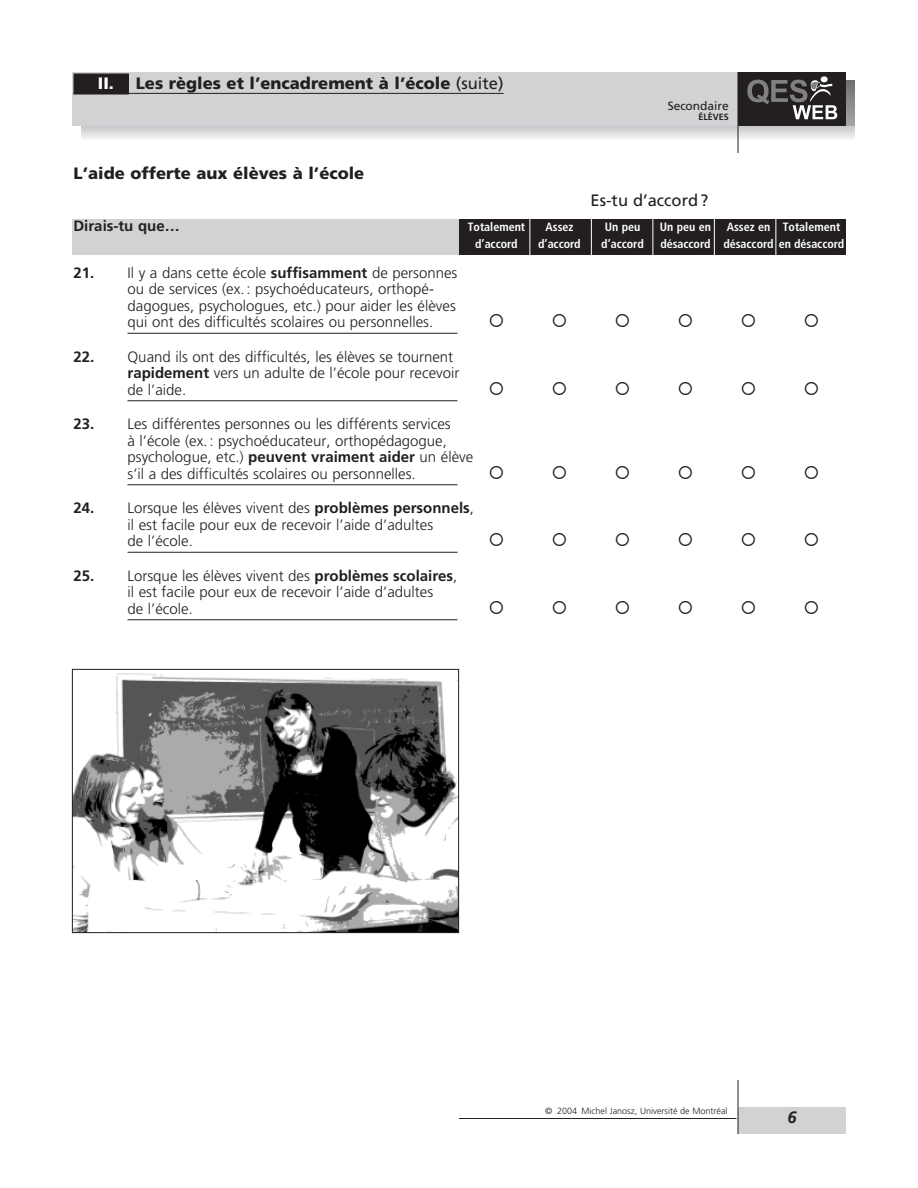
<style>
.page{position:relative;width:918px;height:1188px;background:#fff}
.page>*{position:absolute;margin:0;border:0;box-sizing:border-box;transform-origin:0 0}
.t1{font:900 16.5px "Frutiger";color:#231f20}
.t2{font:16.5px "Frutiger";color:#231f20}
.t3{font:italic 700 16.5px "Frutiger";color:#231f20}
.t4{font:300 15px/16.5px "Frutiger";color:#231f20}
.t5{font:700 15px "Frutiger";color:#231f20}
.t6{font:700 condensed 12px "Frutiger";letter-spacing:-.005em;color:#fff}
.t7{font:12px "Frutiger";color:#231f20}
.t8{font:300 9px "Frutiger";color:#231f20}
.t9{font:700 9px "Frutiger";color:#231f20}
.s1{color:#fff}
.s2{font-weight:400}
.s3{font-weight:700}
</style>
<div class="page">
<div style="left:72px;top:219px;width:774px;height:36px;background:#d1d2d4"></div>
<div style="left:459px;top:219px;width:387px;height:36px;background:#231f20"></div>
<div style="left:738px;top:1107px;width:108px;height:27px;background:#d1d2d4"></div>
<hr style="left:738px;top:1080px;width:1px;height:54px;background:#231f20">
<hr style="left:459px;top:1118px;width:277px;height:1px;background:#231f20">
<svg style="left:846px;top:80px;width:9px;height:46px"></svg>
<div style="left:72px;top:72px;width:774px;height:54px;background:#d1d2d4"></div>
<hr style="left:81px;top:126px;width:774px;height:2px;background:#b4b5b8">
<hr style="left:81px;top:127px;width:774px;height:2px;background:#babbbe">
<hr style="left:81px;top:128px;width:774px;height:2px;background:#bebfc2">
<hr style="left:81px;top:129px;width:774px;height:2px;background:#c3c4c7">
<hr style="left:81px;top:130px;width:774px;height:2px;background:#c8c9cb">
<hr style="left:81px;top:131px;width:774px;height:2px;background:#cdced0">
<hr style="left:81px;top:132px;width:774px;height:2px;background:#d3d4d6">
<hr style="left:81px;top:133px;width:774px;height:2px;background:#d8d9db">
<hr style="left:81px;top:134px;width:774px;height:2px;background:#dcdddf">
<hr style="left:81px;top:135px;width:774px;height:2px;background:#e1e2e4">
<hr style="left:81px;top:136px;width:774px;height:2px;background:#e8e9ea">
<hr style="left:81px;top:137px;width:774px;height:2px;background:#eeeeef">
<hr style="left:81px;top:138px;width:774px;height:2px;background:#f3f4f4">
<hr style="left:81px;top:139px;width:774px;height:1px;background:#f7f7f8">
<div style="left:738px;top:72px;width:108px;height:54px;background:#231f20"></div>
<div style="left:821px;top:76px;width:6px;height:7px;border:1px solid #fff;border-radius:50%"></div>
<svg style="left:747px;top:77px;width:90px;height:42px"></svg>
<hr style="left:738px;top:72px;width:1px;height:81px;background:#231f20">
<div style="left:74px;top:74px;width:55px;height:20px;background:#231f20"></div>
<hr style="left:74px;top:93px;width:430px;height:1px;background:#231f20">
<hr style="left:128px;top:333px;width:330px;height:1px;background:#231f20">
<hr style="left:128px;top:400px;width:330px;height:1px;background:#231f20">
<hr style="left:128px;top:484px;width:330px;height:1px;background:#231f20">
<hr style="left:128px;top:552px;width:330px;height:1px;background:#231f20">
<hr style="left:128px;top:619px;width:330px;height:1px;background:#231f20">
<img style="left:74px;top:673px;width:383px;height:258px">
<div style="left:72px;top:669px;width:387px;height:264px;border:1px solid #231f20"></div>
<hr style="left:530px;top:219px;width:1px;height:36px;background:#fff">
<hr style="left:591px;top:219px;width:1px;height:36px;background:#fff">
<hr style="left:652px;top:219px;width:1px;height:36px;background:#fff">
<hr style="left:714px;top:219px;width:1px;height:36px;background:#fff">
<hr style="left:776px;top:219px;width:1px;height:36px;background:#fff">
<p class="t1" style="left:98px;top:76px;width:407px"><span class="s1">II.</span> Les règles et l’encadrement à l’école <span class="s2">(suite)</span></p>
<p class="t1" style="left:74px;top:166px;width:292px">L’aide offerte aux élèves à l’école</p>
<p class="t7" style="left:668px;top:100px;width:63px">Secondaire</p>
<p class="t9" style="left:698px;top:113px;width:32px">ÉLÈVES</p>
<p class="t2" style="left:591px;top:193px;width:120px">Es-tu d’accord?</p>
<p class="t5" style="left:74px;top:220px;width:108px">Dirais-tu que…</p>
<p class="t6" style="left:468px;top:222px;width:59px">Totalement</p>
<p class="t6" style="left:546px;top:222px;width:29px">Assez</p>
<p class="t6" style="left:605px;top:222px;width:37px">Un peu</p>
<p class="t6" style="left:660px;top:222px;width:53px">Un peu en</p>
<p class="t6" style="left:727px;top:222px;width:115px">Assez en Totalement</p>
<p class="t6" style="left:475px;top:238px;width:44px">d’accord</p>
<p class="t6" style="left:538px;top:238px;width:44px">d’accord</p>
<p class="t6" style="left:601px;top:238px;width:44px">d’accord</p>
<p class="t6" style="left:660px;top:238px;width:185px">désaccord désaccord en désaccord</p>
<p class="t4" style="left:128px;top:265px;width:331px;text-indent:-54px"><span class="s3">21.</span> Il y a dans cette école <span class="s3">suffisamment</span> de personnes ou de services (ex.: psychoéducateurs, orthopé&shy;dagogues, psychologues, etc.) pour aider les élèves qui ont des difficultés scolaires ou personnelles.</p>
<p class="t4" style="left:128px;top:349px;width:334px;text-indent:-54px"><span class="s3">22.</span> Quand ils ont des difficultés, les élèves se tournent <span class="s3">rapidement</span> vers un adulte de l’école pour recevoir de l’aide.</p>
<p class="t4" style="left:128px;top:417px;width:347px;text-indent:-54px"><span class="s3">23.</span> Les différentes personnes ou les différents services<br>à l’école (ex.: psychoéducateur, orthopédagogue, psychologue, etc.) <span class="s3">peuvent vraiment aider</span> un élève s’il a des difficultés scolaires ou personnelles.</p>
<p class="t4" style="left:128px;top:501px;width:348px;text-indent:-54px"><span class="s3">24.</span> Lorsque les élèves vivent des <span class="s3">problèmes personnels</span>, il est facile pour eux de recevoir l’aide d’adultes<br>de l’école.</p>
<p class="t4" style="left:128px;top:568px;width:331px;text-indent:-54px"><span class="s3">25.</span> Lorsque les élèves vivent des <span class="s3">problèmes scolaires</span>, il est facile pour eux de recevoir l’aide d’adultes<br>de l’école.</p>
<p class="t8" style="left:545px;top:1107px;width:184px">© 2004 Michel Janosz, Université de Montréal</p>
<p class="t3" style="left:787px;top:1111px;width:11px">6</p>
</div>
